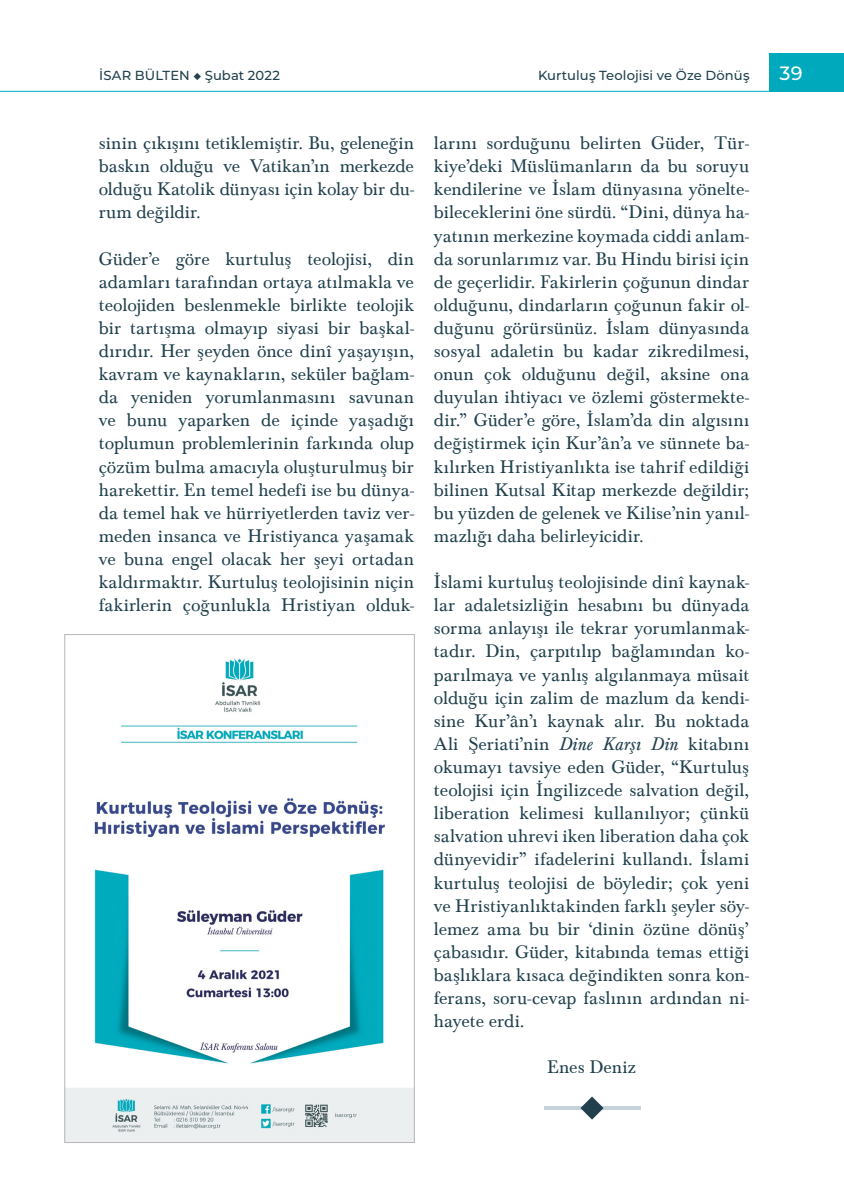
<style>
.page{position:relative;width:844px;height:1191px;background:#fff}
.page>*{position:absolute;margin:0;border:0;box-sizing:border-box;transform-origin:0 0}
.t1{font:500 19.25px "Montserrat";color:#fff}
.gövde{font:18.9px/23.1px "Baskerville";letter-spacing:.005em;color:#20404d;text-align:justify}
.Sayfa_Bilgisi{font:500 13.12px "Montserrat";letter-spacing:.01em;color:#20404d}
.s1{font-style:italic}
</style>
<div class="page">
<div style="left:769px;top:53px;width:74px;height:39px;background:#00aabc"></div>
<hr style="left:0;top:91px;width:843px;height:1px;background:#00aabc">
<img style="left:66px;top:658px;width:346px;height:482px">
<hr style="left:543px;top:1106px;width:97px;height:4px;background:#c6d2d9">
<svg style="left:580px;top:1096px;width:23px;height:23px"></svg>
<p class="Sayfa_Bilgisi" style="left:99px;top:66px;width:182px">İSAR BÜLTEN ◆ Şubat 2022</p>
<p class="Sayfa_Bilgisi" style="left:538px;top:66px;width:213px">Kurtuluş Teolojisi ve Öze Dönüş</p>
<p class="t1" style="left:779px;top:59px;width:24px">39</p>
<p class="gövde" style="left:99px;top:130px;width:317px">sinin çıkışını tetiklemiştir. Bu, geleneğin baskın olduğu ve Vatikan’ın merkezde olduğu Katolik dünyası için kolay bir du&shy;rum değildir.</p>
<p class="gövde" style="left:99px;top:245px;width:317px">Güder’e göre kurtuluş teolojisi, din adamları tarafından ortaya atılmakla ve teolojiden beslenmekle birlikte teolojik bir tartışma olmayıp siyasi bir başkal&shy;dırıdır. Her şeyden önce dinî yaşayışın, kavram ve kaynakların, seküler bağlam&shy;da yeniden yorumlanmasını savunan ve bunu yaparken de içinde yaşadığı toplumun problemlerinin farkında olup çözüm bulma amacıyla oluşturulmuş bir harekettir. En temel hedefi ise bu dünya&shy;da temel hak ve hürriyetlerden taviz ver&shy;meden insanca ve Hristiyanca yaşamak ve buna engel olacak her şeyi ortadan kaldırmaktır. Kurtuluş teolojisinin niçin fakirlerin çoğunlukla Hristiyan olduk-</p>
<p class="gövde" style="left:434px;top:130px;width:317px">larını sorduğunu belirten Güder, Tür&shy;kiye’deki Müslümanların da bu soruyu kendilerine ve İslam dünyasına yönelte&shy;bileceklerini öne sürdü. “Dini, dünya ha&shy;yatının merkezine koymada ciddi anlam&shy;da sorunlarımız var. Bu Hindu birisi için de geçerlidir. Fakirlerin çoğunun dindar olduğunu, dindarların çoğunun fakir ol&shy;duğunu görürsünüz. İslam dünyasında sosyal adaletin bu kadar zikredilmesi, onun çok olduğunu değil, aksine ona duyulan ihtiyacı ve özlemi göstermekte&shy;dir.” Güder’e göre, İslam’da din algısını değiştirmek için Kur’ân’a ve sünnete ba&shy;kılırken Hristiyanlıkta ise tahrif edildiği bilinen Kutsal Kitap merkezde değildir; bu yüzden de gelenek ve Kilise’nin yanıl&shy;mazlığı daha belirleyicidir.</p>
<p class="gövde" style="left:434px;top:569px;width:317px">İslami kurtuluş teolojisinde dinî kaynak&shy;lar adaletsizliğin hesabını bu dünyada sorma anlayışı ile tekrar yorumlanmak&shy;tadır. Din, çarpıtılıp bağlamından ko&shy;parılmaya ve yanlış algılanmaya müsait olduğu için zalim de mazlum da kendi&shy;sine Kur’ân’ı kaynak alır. Bu noktada Ali Şeriati’nin <span class="s1">Dine Karşı Din</span> kitabını okumayı tavsiye eden Güder, “Kurtuluş teolojisi için İngilizcede salvation değil, liberation kelimesi kullanılıyor; çünkü salvation uhrevi iken liberation daha çok dünyevidir” ifadelerini kullandı. İslami kurtuluş teolojisi de böyledir; çok yeni ve Hristiyanlıktakinden farklı şeyler söy&shy;lemez ama bu bir ‘dinin özüne dönüş’ çabasıdır. Güder, kitabında temas ettiği başlıklara kısaca değindikten sonra kon&shy;ferans, soru-cevap faslının ardından ni&shy;hayete erdi.</p>
<p class="gövde" style="left:547px;top:1054px;width:90px">Enes Deniz</p>
</div>
